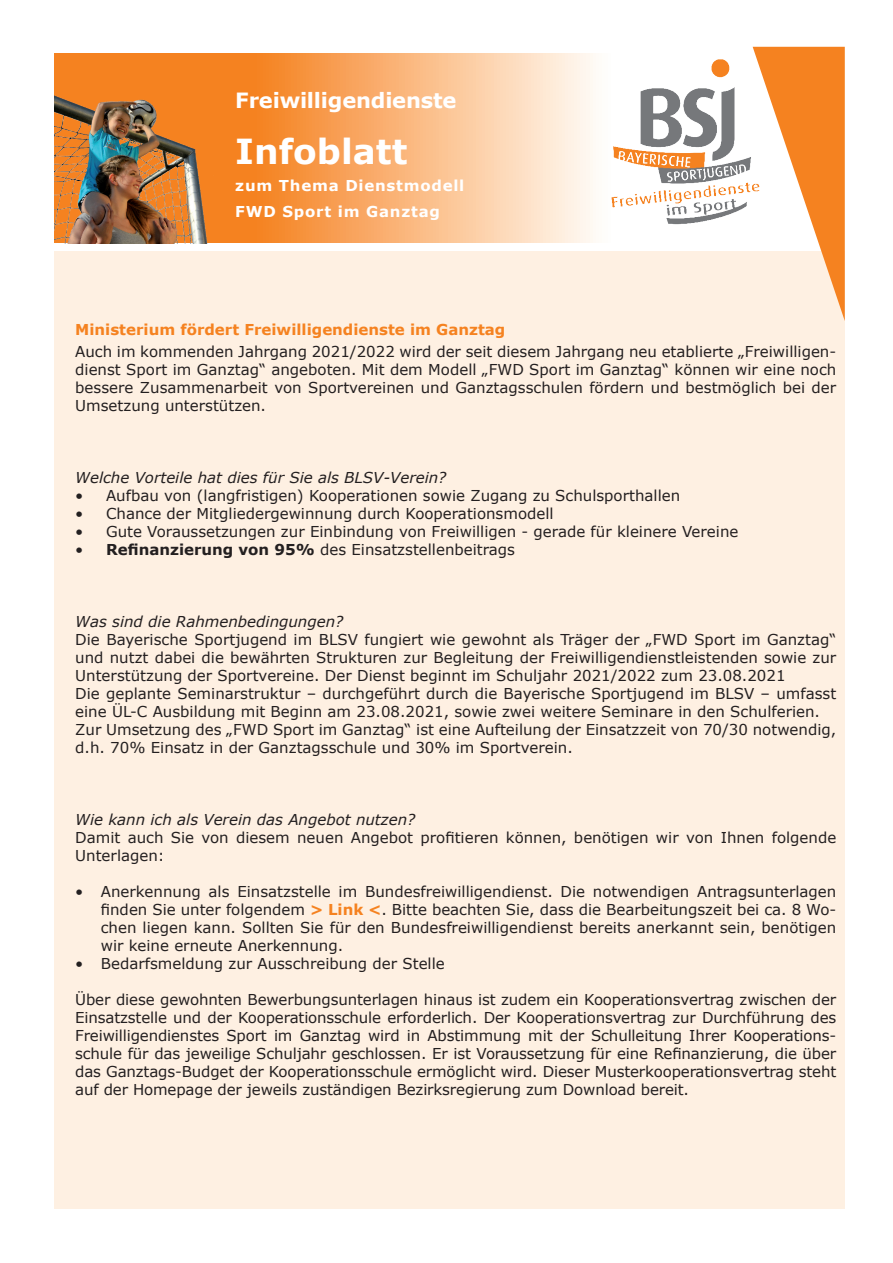
<style>
.page{position:relative;width:893px;height:1263px;background:#fff}
.page>*{position:absolute;margin:0;border:0;box-sizing:border-box;transform-origin:0 0}
.t1{font:700 34.5px "Verdana";color:#fff}
.t2{font:700 21px "Verdana";letter-spacing:-.01em;color:#fff}
.t3{font:15px/18px "Verdana";color:#231f20;text-align:justify}
.t4{font:italic 15px "Verdana";color:#231f20}
.t5{font:700 15px "Verdana";color:#f58220}
.t6{font:700 15px/26.5px "Verdana";letter-spacing:.05em;color:#fff}
.s1{font-weight:700}
.s2{font-weight:700;color:#f58220}
</style>
<div class="page">
<svg style="left:54px;top:54px;width:539px;height:189px;background:#f9b77e"></svg>
<div style="left:54px;top:252px;width:791px;height:957px;background:#fef0e2"></div>
<svg style="left:753px;top:47px;width:92px;height:274px"></svg>
<img style="left:611px;top:52px;width:153px;height:181px">
<img style="left:55px;top:57px;width:168px;height:186px">
<h2 class="t2" style="left:235px;top:86px;width:223px">Freiwilligendienste</h2>
<h1 class="t1" style="left:235px;top:127px;width:174px">Infoblatt</h1>
<p class="t6" style="left:235px;top:171px;width:231px">zum Thema Dienstmodell<br>FWD Sport im Ganztag</p>
<p class="t5" style="left:75px;top:318px;width:432px">Ministerium fördert Freiwilligendienste im Ganztag</p>
<p class="t3" style="left:75px;top:342px;width:762px">Auch im kommenden Jahrgang 2021/2022 wird der seit diesem Jahrgang neu etablierte „Freiwilligen&shy;dienst Sport im Ganztag“ angeboten. Mit dem Modell „FWD Sport im Ganztag“ können wir eine noch bessere Zusammenarbeit von Sportvereinen und Ganztagsschulen fördern und bestmöglich bei der Umsetzung unterstützen.</p>
<p class="t4" style="left:75px;top:467px;width:373px">Welche Vorteile hat dies für Sie als BLSV-Verein?</p>
<p class="t3" style="left:75px;top:486px;width:606px">• Aufbau von (langfristigen) Kooperationen sowie Zugang zu Schulsporthallen</p>
<p class="t3" style="left:75px;top:504px;width:480px">• Chance der Mitgliedergewinnung durch Kooperationsmodell</p>
<p class="t3" style="left:75px;top:522px;width:665px">• Gute Voraussetzungen zur Einbindung von Freiwilligen - gerade für kleinere Vereine</p>
<p class="t3" style="left:75px;top:540px;width:441px">• <span class="s1">Refinanzierung von 95%</span> des Einsatzstellenbeitrags</p>
<p class="t4" style="left:75px;top:611px;width:270px">Was sind die Rahmenbedingungen?</p>
<p class="t3" style="left:75px;top:630px;width:762px;text-align:left">Die Bayerische Sportjugend im BLSV fungiert wie gewohnt als Träger der „FWD Sport im Ganztag“ und nutzt dabei die bewährten Strukturen zur Begleitung der Freiwilligendienstleistenden sowie zur Unterstützung der Sportvereine. Der Dienst beginnt im Schuljahr 2021/2022 zum 23.08.2021<br>Die geplante Seminarstruktur – durchgeführt durch die Bayerische Sportjugend im BLSV – umfasst eine ÜL-C Ausbildung mit Beginn am 23.08.2021, sowie zwei weitere Seminare in den Schulferien.<br>Zur Umsetzung des „FWD Sport im Ganztag“ ist eine Aufteilung der Einsatzzeit von 70/30 notwendig, d.h. 70% Einsatz in der Ganztagsschule und 30% im Sportverein.</p>
<p class="t4" style="left:75px;top:809px;width:342px">Wie kann ich als Verein das Angebot nutzen?</p>
<p class="t3" style="left:75px;top:828px;width:762px">Damit auch Sie von diesem neuen Angebot profitieren können, benötigen wir von Ihnen folgende<br>Unterlagen:</p>
<p class="t3" style="left:101px;top:882px;width:737px;text-indent:-26px">• Anerkennung als Einsatzstelle im Bundesfreiwilligendienst. Die notwendigen Antragsunterlagen finden Sie unter folgendem <span class="s2">&gt; Link &lt;</span>. Bitte beachten Sie, dass die Bearbeitungszeit bei ca. 8 Wo&shy;chen liegen kann. Sollten Sie für den Bundesfreiwilligendienst bereits anerkannt sein, benötigen wir keine erneute Anerkennung.</p>
<p class="t3" style="left:75px;top:954px;width:371px">• Bedarfsmeldung zur Ausschreibung der Stelle</p>
<p class="t3" style="left:75px;top:990px;width:763px">Über diese gewohnten Bewerbungsunterlagen hinaus ist zudem ein Kooperationsvertrag zwischen der Einsatzstelle und der Kooperationsschule erforderlich. Der Kooperationsvertrag zur Durchführung des Freiwilligendienstes Sport im Ganztag wird in Abstimmung mit der Schulleitung Ihrer Kooperations&shy;schule für das jeweilige Schuljahr geschlossen. Er ist Voraussetzung für eine Refinanzierung, die über das Ganztags-Budget der Kooperationsschule ermöglicht wird. Dieser Musterkooperationsvertrag steht auf der Homepage der jeweils zuständigen Bezirksregierung zum Download bereit.</p>
</div>
